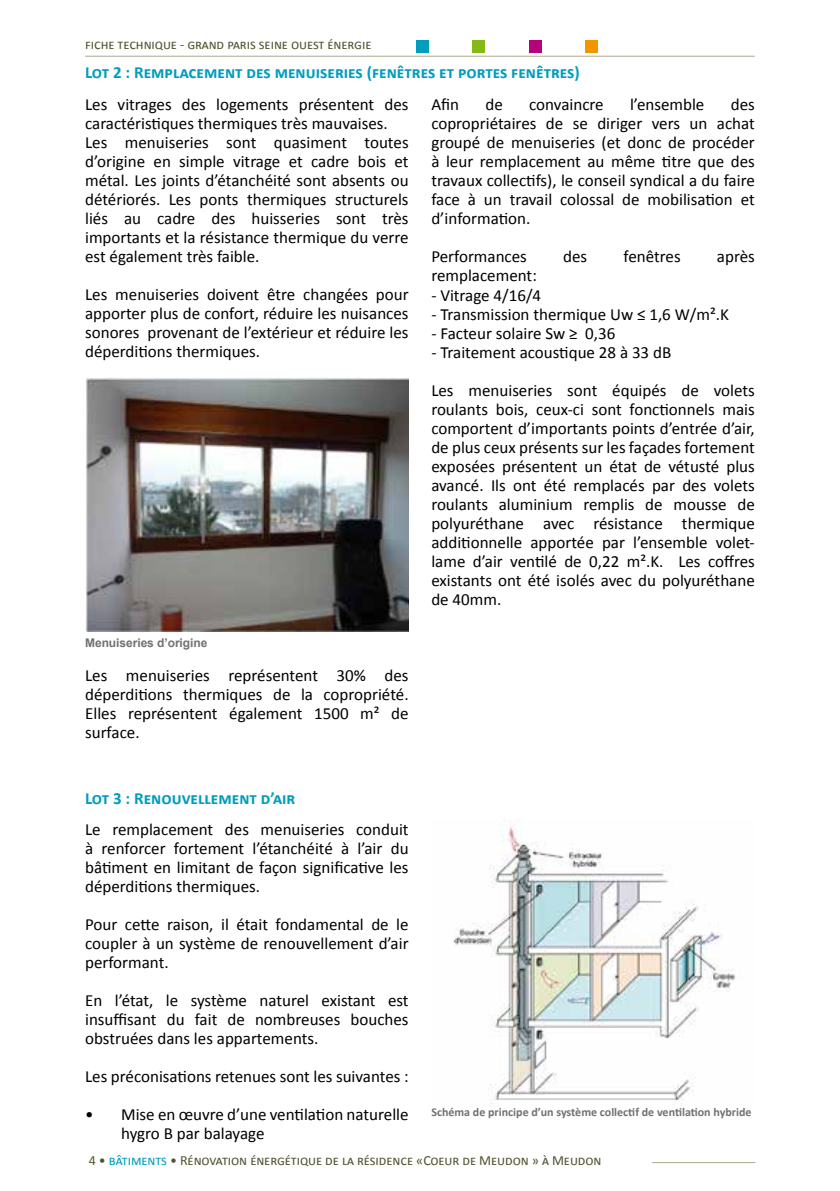
<style>
.page{position:relative;width:840px;height:1191px;background:#fff}
.page>*{position:absolute;margin:0;border:0;box-sizing:border-box;transform-origin:0 0}
.t1{font:17px/19px "Calibri";color:#000;text-align:justify}
.t2{font:700 17px "Calibri";color:#009dbe}
.t3{font:14px "Calibri";letter-spacing:-.005em;color:#525231}
.t4{font:700 12px "Calibri";color:#707172}
.t5{font:700 12px "Arial";letter-spacing:-.005em;color:#707172}
.s1{color:#009dbe}
</style>
<div class="page">
<hr style="left:85px;top:56px;width:669px;height:1px;background:#abaa8f">
<div style="left:415px;top:40px;width:13px;height:12px;background:#009dbe"></div>
<div style="left:472px;top:40px;width:12px;height:12px;background:#86b918"></div>
<div style="left:528px;top:40px;width:13px;height:12px;background:#b7007c"></div>
<div style="left:584px;top:40px;width:13px;height:12px;background:#f39400"></div>
<img style="left:453px;top:819px;width:283px;height:288px">
<img style="left:86px;top:378px;width:322px;height:253px">
<hr style="left:651px;top:1162px;width:104px;height:1px;background:#abaa8f">
<p class="t3" style="left:85px;top:36px;width:288px">fiche technique - grand paris seine ouest énergie</p>
<p class="t2" style="left:85px;top:61px;width:496px">Lot 2 : Remplacement des menuiseries (fenêtres et portes fenêtres)</p>
<p class="t1" style="left:85px;top:95px;width:325px;text-align:left">Les vitrages des logements présentent des caractéristiques thermiques très mauvaises.<br>Les menuiseries sont quasiment toutes d’origine en simple vitrage et cadre bois et métal. Les joints d’étanchéité sont absents ou détériorés. Les ponts thermiques structurels liés au cadre des huisseries sont très importants et la résistance thermique du verre est également très faible.</p>
<p class="t1" style="left:85px;top:285px;width:325px">Les menuiseries doivent être changées pour apporter plus de confort, réduire les nuisances sonores provenant de l’extérieur et réduire les déperditions thermiques.</p>
<p class="t1" style="left:431px;top:95px;width:29px">Afin</p>
<p class="t1" style="left:485px;top:95px;width:19px">de</p>
<p class="t1" style="left:529px;top:95px;width:76px">convaincre</p>
<p class="t1" style="left:629px;top:95px;width:76px">l’ensemble</p>
<p class="t1" style="left:431px;top:95px;width:325px;text-indent:299px">des copropriétaires de se diriger vers un achat groupé de menuiseries (et donc de procéder à leur remplacement au même titre que des travaux collectifs), le conseil syndical a du faire face à un travail colossal de mobilisation et d’information.</p>
<p class="t1" style="left:431px;top:247px;width:97px">Performances</p>
<p class="t1" style="left:563px;top:247px;width:26px">des</p>
<p class="t1" style="left:623px;top:247px;width:59px">fenêtres</p>
<p class="t1" style="left:716px;top:247px;width:39px">après</p>
<p class="t1" style="left:431px;top:266px;width:107px">remplacement:</p>
<p class="t1" style="left:431px;top:285px;width:111px">- Vitrage 4/16/4</p>
<p class="t1" style="left:431px;top:304px;width:299px">- Transmission thermique Uw ≤ 1,6 W/m².K</p>
<p class="t1" style="left:431px;top:323px;width:185px">- Facteur solaire Sw ≥ 0,36</p>
<p class="t1" style="left:431px;top:342px;width:241px">- Traitement acoustique 28 à 33 dB</p>
<p class="t1" style="left:431px;top:380px;width:325px">Les menuiseries sont équipés de volets roulants bois, ceux-ci sont fonctionnels mais comportent d’importants points d’entrée d’air, de plus ceux présents sur les façades fortement exposées présentent un état de vétusté plus avancé. Ils ont été remplacés par des volets roulants aluminium remplis de mousse de polyuréthane avec résistance thermique additionnelle apportée par l’ensemble volet&shy;lame d’air ventilé de 0,22 m².K. Les coffres existants ont été isolés avec du polyuréthane de 40mm.</p>
<p class="t5" style="left:85px;top:634px;width:124px">Menuiseries d’origine</p>
<p class="t1" style="left:85px;top:665px;width:325px">Les menuiseries représentent 30% des déperditions thermiques de la copropriété.<br>Elles représentent également 1500 m² de surface.</p>
<p class="t2" style="left:85px;top:787px;width:211px">Lot 3 : Renouvellement d’air</p>
<p class="t1" style="left:85px;top:819px;width:325px">Le remplacement des menuiseries conduit à renforcer fortement l’étanchéité à l’air du bâtiment en limitant de façon significative les déperditions thermiques.</p>
<p class="t1" style="left:85px;top:914px;width:325px">Pour cette raison, il était fondamental de le coupler à un système de renouvellement d’air performant.</p>
<p class="t1" style="left:85px;top:990px;width:325px">En l’état, le système naturel existant est insuffisant du fait de nombreuses bouches obstruées dans les appartements.</p>
<p class="t1" style="left:85px;top:1066px;width:325px">Les préconisations retenues sont les suivantes :</p>
<p class="t1" style="left:121px;top:1104px;width:289px;text-indent:-36px">• Mise en œuvre d’une ventilation naturelle hygro B par balayage</p>
<p class="t4" style="left:431px;top:1104px;width:321px">Schéma de principe d’un système collectif de ventilation hybride</p>
<p class="t3" style="left:89px;top:1151px;width:514px">4 • <span class="s1">bâtiments</span> • Rénovation énergétique de la résidence «Coeur de Meudon » à Meudon</p>
</div>
